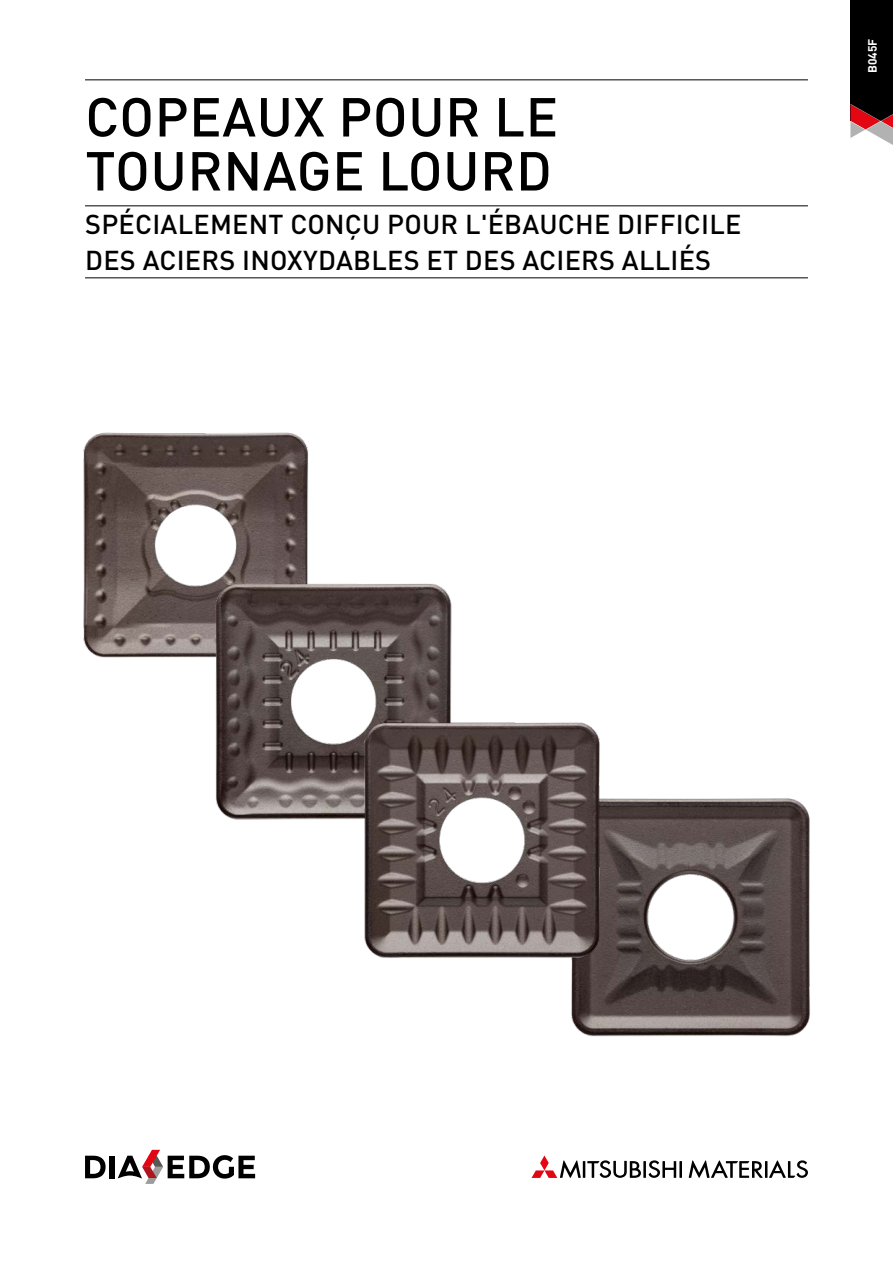
<style>
.page{position:relative;width:893px;height:1263px;background:#fff}
.page>*{position:absolute;margin:0;border:0;box-sizing:border-box;transform-origin:0 0}
.MHG_Headline_36_36pt{font:500 54px/54px "DIN Pro";letter-spacing:.01em;color:#000}
.MHG_Subline_18_24pt{font:500 27px/36px "DIN Pro";letter-spacing:.01em;color:#000}
.MHG_Register_Marker{font:700 12px "DIN Pro";color:#fff}
</style>
<div class="page">
<div style="left:850px;top:0;width:43px;height:121px;background:#000"></div>
<svg style="left:850px;top:104px;width:43px;height:41px"></svg>
<hr style="left:679px;top:1161px;width:3px;height:17px;background:#000">
<hr style="left:643px;top:1161px;width:3px;height:17px;background:#000">
<svg style="left:649px;top:1160px;width:27px;height:18px"></svg>
<svg style="left:689px;top:1160px;width:119px;height:18px"></svg>
<svg style="left:531px;top:1155px;width:110px;height:23px"></svg>
<svg style="left:85px;top:1156px;width:21px;height:22px"></svg>
<div style="left:110px;top:1156px;width:5px;height:22px;background:#000"></div>
<svg style="left:118px;top:1150px;width:137px;height:34px"></svg>
<img style="left:83px;top:432px;width:226px;height:226px">
<img style="left:571px;top:798px;width:239px;height:239px">
<img style="left:195px;top:563px;width:257px;height:257px">
<img style="left:344px;top:702px;width:276px;height:276px">
<hr style="left:85px;top:79px;width:723px;height:1px;background:#000">
<hr style="left:85px;top:205px;width:723px;height:1px;background:#000">
<hr style="left:85px;top:277px;width:723px;height:1px;background:#000">
<p class="MHG_Headline_36_36pt" style="left:85px;top:84px;width:474px">COPEAUX POUR LE<br>TOURNAGE LOURD</p>
<p class="MHG_Subline_18_24pt" style="left:85px;top:203px;width:658px">SPÉCIALEMENT CONÇU POUR L'ÉBAUCHE DIFFICILE<br>DES ACIERS INOXYDABLES ET DES ACIERS ALLIÉS</p>
<p class="MHG_Register_Marker" style="left:862px;top:73px;width:36px;rotate:-90deg">B045F</p>
</div>
